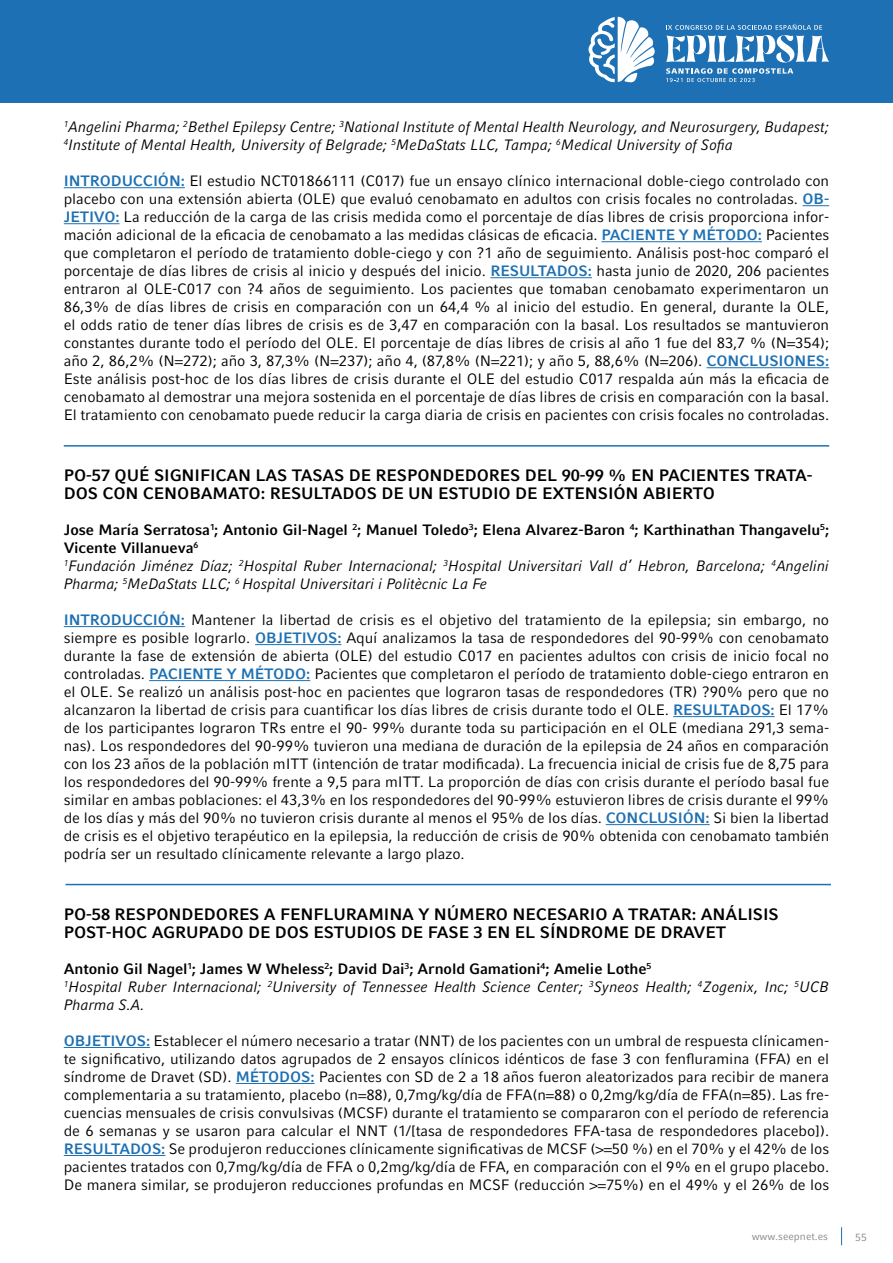
<style>
.page{position:relative;width:893px;height:1263px;background:#fff}
.page>*{position:absolute;margin:0;border:0;box-sizing:border-box;transform-origin:0 0}
.t1{font:700 16.5px/18px "Compatil Fact LT";letter-spacing:-.005em;color:#000}
.t2{font:15px/18px "Compatil Fact LT";letter-spacing:-.005em;color:#000;text-align:justify}
.t3{font:italic 15px/18px "Compatil Fact LT Pro";letter-spacing:-.005em;color:#000}
.t4{font:700 15px/18px "Compatil Fact LT";letter-spacing:-.005em;color:#000}
.t5{font:10.5px "Compatil Fact LT";color:#87888a}
.s1{font-weight:700;color:#1d70b3}
</style>
<div class="page">
<div style="left:0;top:0;width:893px;height:102px;background:#1d70b3"></div>
<svg style="left:841px;top:1227px;width:1px;height:18px"></svg>
<svg style="left:588px;top:17px;width:67px;height:66px"></svg>
<svg style="left:666px;top:24px;width:163px;height:58px"></svg>
<hr style="left:64px;top:187px;width:121px;height:1px;background:#1d70b3">
<svg style="left:803px;top:205px;width:26px;height:1px"></svg>
<hr style="left:64px;top:223px;width:55px;height:1px;background:#1d70b3">
<hr style="left:601px;top:241px;width:161px;height:1px;background:#1d70b3">
<hr style="left:490px;top:277px;width:102px;height:1px;background:#1d70b3">
<hr style="left:707px;top:367px;width:122px;height:1px;background:#1d70b3">
<hr style="left:64px;top:626px;width:121px;height:1px;background:#1d70b3">
<hr style="left:255px;top:644px;width:86px;height:1px;background:#1d70b3">
<hr style="left:149px;top:680px;width:161px;height:1px;background:#1d70b3">
<hr style="left:673px;top:716px;width:102px;height:1px;background:#1d70b3">
<hr style="left:606px;top:824px;width:104px;height:1px;background:#1d70b3">
<hr style="left:64px;top:1047px;width:86px;height:1px;background:#1d70b3">
<hr style="left:236px;top:1083px;width:79px;height:1px;background:#1d70b3">
<hr style="left:64px;top:1155px;width:101px;height:1px;background:#1d70b3">
<hr style="left:64px;top:445px;width:765px;height:2px;background:#1d70b3">
<hr style="left:65px;top:884px;width:766px;height:1px;background:#1d70b3">
<p class="t3" style="left:64px;top:118px;width:767px"><sup>1</sup>Angelini Pharma; <sup>2</sup>Bethel Epilepsy Centre; <sup>3</sup>National Institute of Mental Health Neurology, and Neurosurgery, Budapest;<br><sup>4</sup>Institute of Mental Health, University of Belgrade; <sup>5</sup>MeDaStats LLC, Tampa; <sup>6</sup>Medical University of Sofia</p>
<p class="t2" style="left:64px;top:172px;width:767px"><span class="s1">INTRODUCCIÓN:</span> El estudio NCT01866111 (C017) fue un ensayo clínico internacional doble-ciego controlado con placebo con una extensión abierta (OLE) que evaluó cenobamato en adultos con crisis focales no controladas. <span class="s1">OB-JETIVO:</span> La reducción de la carga de las crisis medida como el porcentaje de días libres de crisis proporciona infor&shy;mación adicional de la eficacia de cenobamato a las medidas clásicas de eficacia. <span class="s1">PACIENTE Y MÉTODO:</span> Pacientes que completaron el período de tratamiento doble-ciego y con ?1 año de seguimiento. Análisis post-hoc comparó el porcentaje de días libres de crisis al inicio y después del inicio. <span class="s1">RESULTADOS:</span> hasta junio de 2020, 206 pacientes entraron al OLE-C017 con ?4 años de seguimiento. Los pacientes que tomaban cenobamato experimentaron un 86,3% de días libres de crisis en comparación con un 64,4 % al inicio del estudio. En general, durante la OLE, el odds ratio de tener días libres de crisis es de 3,47 en comparación con la basal. Los resultados se mantuvieron constantes durante todo el período del OLE. El porcentaje de días libres de crisis al año 1 fue del 83,7 % (N=354); año 2, 86,2% (N=272); año 3, 87,3% (N=237); año 4, (87,8% (N=221); y año 5, 88,6% (N=206). <span class="s1">CONCLUSIONES:<br></span>Este análisis post-hoc de los días libres de crisis durante el OLE del estudio C017 respalda aún más la eficacia de cenobamato al demostrar una mejora sostenida en el porcentaje de días libres de crisis en comparación con la basal.<br>El tratamiento con cenobamato puede reducir la carga diaria de crisis en pacientes con crisis focales no controladas.</p>
<p class="t1" style="left:64px;top:466px;width:750px">PO-57 QUÉ SIGNIFICAN LAS TASAS DE RESPONDEDORES DEL 90-99 % EN PACIENTES TRATA-<br>DOS CON CENOBAMATO: RESULTADOS DE UN ESTUDIO DE EXTENSIÓN ABIERTO</p>
<p class="t4" style="left:64px;top:521px;width:767px">Jose María Serratosa<sup>1</sup>; Antonio Gil-Nagel <sup>2</sup>; Manuel Toledo<sup>3</sup>; Elena Alvarez-Baron <sup>4</sup>; Karthinathan Thangavelu<sup>5</sup>;<br>Vicente Villanueva<sup>6</sup></p>
<p class="t3" style="left:64px;top:557px;width:767px"><sup>1</sup>Fundación Jiménez Díaz; <sup>2</sup>Hospital Ruber Internacional; <sup>3</sup>Hospital Universitari Vall d’ Hebron, Barcelona; <sup>4</sup>Angelini<br>Pharma; <sup>5</sup>MeDaStats LLC; <sup>6</sup> Hospital Universitari i Politècnic La Fe</p>
<p class="t2" style="left:64px;top:611px;width:767px"><span class="s1">INTRODUCCIÓN:</span> Mantener la libertad de crisis es el objetivo del tratamiento de la epilepsia; sin embargo, no siempre es posible lograrlo. <span class="s1">OBJETIVOS:</span> Aquí analizamos la tasa de respondedores del 90-99% con cenobamato durante la fase de extensión de abierta (OLE) del estudio C017 en pacientes adultos con crisis de inicio focal no controladas. <span class="s1">PACIENTE Y MÉTODO:</span> Pacientes que completaron el período de tratamiento doble-ciego entraron en el OLE. Se realizó un análisis post-hoc en pacientes que lograron tasas de respondedores (TR) ?90% pero que no alcanzaron la libertad de crisis para cuantificar los días libres de crisis durante todo el OLE. <span class="s1">RESULTADOS:</span> El 17% de los participantes lograron TRs entre el 90- 99% durante toda su participación en el OLE (mediana 291,3 sema&shy;nas). Los respondedores del 90-99% tuvieron una mediana de duración de la epilepsia de 24 años en comparación con los 23 años de la población mITT (intención de tratar modificada). La frecuencia inicial de crisis fue de 8,75 para los respondedores del 90-99% frente a 9,5 para mITT. La proporción de días con crisis durante el período basal fue similar en ambas poblaciones: el 43,3% en los respondedores del 90-99% estuvieron libres de crisis durante el 99% de los días y más del 90% no tuvieron crisis durante al menos el 95% de los días. <span class="s1">CONCLUSIÓN:</span> Si bien la libertad de crisis es el objetivo terapéutico en la epilepsia, la reducción de crisis de 90% obtenida con cenobamato también podría ser un resultado clínicamente relevante a largo plazo.</p>
<p class="t1" style="left:64px;top:905px;width:717px">PO-58 RESPONDEDORES A FENFLURAMINA Y NÚMERO NECESARIO A TRATAR: ANÁLISIS<br>POST-HOC AGRUPADO DE DOS ESTUDIOS DE FASE 3 EN EL SÍNDROME DE DRAVET</p>
<p class="t4" style="left:64px;top:960px;width:589px">Antonio Gil Nagel<sup>1</sup>; James W Wheless<sup>2</sup>; David Dai<sup>3</sup>; Arnold Gamationi<sup>4</sup>; Amelie Lothe<sup>5</sup></p>
<p class="t3" style="left:64px;top:978px;width:767px"><sup>1</sup>Hospital Ruber Internacional; <sup>2</sup>University of Tennessee Health Science Center; <sup>3</sup>Syneos Health; <sup>4</sup>Zogenix, Inc; <sup>5</sup>UCB<br>Pharma S.A.</p>
<p class="t2" style="left:64px;top:1032px;width:767px"><span class="s1">OBJETIVOS:</span> Establecer el número necesario a tratar (NNT) de los pacientes con un umbral de respuesta clínicamen&shy;te significativo, utilizando datos agrupados de 2 ensayos clínicos idénticos de fase 3 con fenfluramina (FFA) en el síndrome de Dravet (SD). <span class="s1">MÉTODOS:</span> Pacientes con SD de 2 a 18 años fueron aleatorizados para recibir de manera complementaria a su tratamiento, placebo (n=88), 0,7mg/kg/día de FFA(n=88) o 0,2mg/kg/día de FFA(n=85). Las fre&shy;cuencias mensuales de crisis convulsivas (MCSF) durante el tratamiento se compararon con el período de referencia de 6 semanas y se usaron para calcular el NNT (1/[tasa de respondedores FFA-tasa de respondedores placebo]).<br><span class="s1">RESULTADOS:</span> Se produjeron reducciones clínicamente significativas de MCSF (&gt;=50 %) en el 70% y el 42% de los pacientes tratados con 0,7mg/kg/día de FFA o 0,2mg/kg/día de FFA, en comparación con el 9% en el grupo placebo.<br>De manera similar, se produjeron reducciones profundas en MCSF (reducción &gt;=75%) en el 49% y el 26% de los</p>
<p class="t5" style="left:752px;top:1230px;width:78px">www.seepnet.es</p>
<p class="t5" style="left:855px;top:1231px;width:13px">55</p>
</div>
